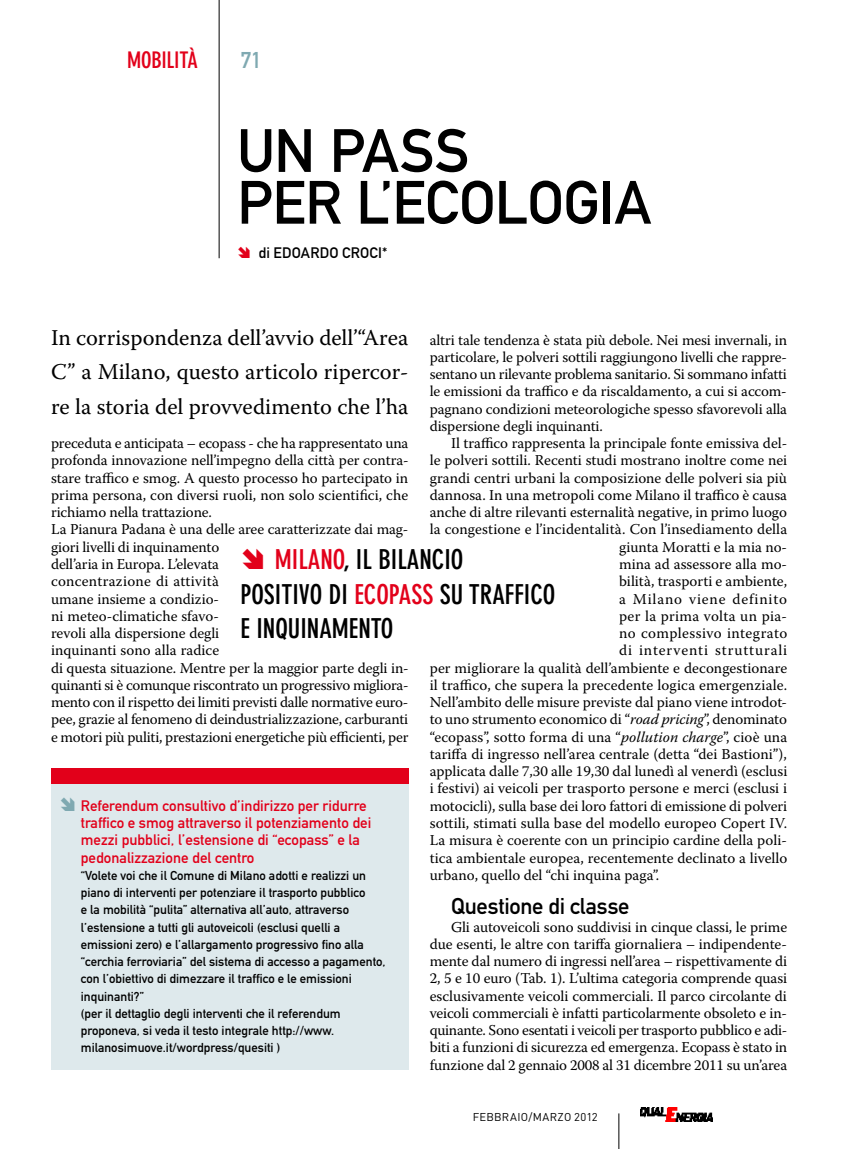
<style>
.page{position:relative;width:851px;height:1149px;background:#fff}
.page>*{position:absolute;margin:0;border:0;box-sizing:border-box;transform-origin:0 0}
.t1{font:60px/51.8px "DIN Mittelschrift";letter-spacing:-.01em;color:#000}
.t2{font:700 condensed 27px/34.5px "DIN Neuzeit Grotesk";color:#000}
.t3{font:22.5px/34.5px "Warnock Pro";color:#000;text-align:justify}
.t4{font:22.5px "DIN Mittelschrift";color:#000}
.t5{font:700 condensed 22.5px "DIN Neuzeit Grotesk";letter-spacing:-.01em;color:#e2001a}
.t6{font:22.5px "DIN Mittelschrift";color:#7fa9b1}
.t7{font:15px/17.2px "Warnock Pro";color:#000;text-align:justify}
.t8{font:15px/17.2px "DIN Mittelschrift";color:#e2001a}
.t9{font:15px "Warnock Pro";letter-spacing:.06em;color:#000}
.t10{font:15px "Warnock Pro";letter-spacing:.03em;color:#000}
.t11{font:15px "Warnock Pro";letter-spacing:.02em;color:#000}
.t12{font:15px "Warnock Pro";letter-spacing:.055em;color:#000}
.t13{font:15px "DIN Mittelschrift";letter-spacing:.01em;color:#000}
.t14{font:12.75px/17.2px "DIN Mittelschrift";color:#000}
.t15{font:11.25px "DIN";letter-spacing:.025em;color:#000}
.s1{color:#e2001a}
.s2{font-style:italic}
.s3{color:#7fa9b1}
</style>
<div class="page">
<hr style="left:618px;top:1112px;width:1px;height:36px;background:#000">
<img style="left:640px;top:1107px;width:72px;height:14px">
<hr style="left:219px;top:0;width:1px;height:258px;background:#000">
<div style="left:51px;top:783px;width:357px;height:286px;background:#dee9ec"></div>
<div style="left:51px;top:767px;width:357px;height:16px;background:#e2001a"></div>
<h3 class="t5" style="left:127px;top:47px;width:72px">MOBILITÀ</h3>
<h3 class="t6" style="left:240px;top:47px;width:23px">71</h3>
<h1 class="t1" style="left:237px;top:125px;width:415px">un pass<br>per l’ecologia</h1>
<p class="t13" style="left:237px;top:244px;width:152px"><span class="s1">➔</span> di edoardo croci*</p>
<h3 class="t3" style="left:51px;top:319px;width:359px">In corrispondenza dell’avvio dell’“Area C” a Milano, questo articolo ripercor&shy;re la storia del provvedimento che l’ha</h3>
<p class="t7" style="left:429px;top:330px;width:359px">altri tale tendenza è stata più debole. Nei mesi invernali, in particolare, le polveri sottili raggiungono livelli che rappre&shy;sentano un rilevante problema sanitario. Si sommano infatti le emissioni da traffico e da riscaldamento, a cui si accom&shy;pagnano condizioni meteorologiche spesso sfavorevoli alla dispersione degli inquinanti.</p>
<p class="t7" style="left:451px;top:434px;width:337px">Il traffico rappresenta la principale fonte emissiva del-</p>
<p class="t7" style="left:429px;top:451px;width:359px">le polveri sottili. Recenti studi mostrano inoltre come nei</p>
<p class="t7" style="left:429px;top:468px;width:359px">grandi centri urbani la composizione delle polveri sia più</p>
<p class="t7" style="left:429px;top:486px;width:359px">dannosa. In una metropoli come Milano il traffico è causa</p>
<p class="t7" style="left:429px;top:503px;width:358px">anche di altre rilevanti esternalità negative, in primo luogo</p>
<p class="t7" style="left:429px;top:520px;width:359px">la congestione e l’incidentalità. Con l’insediamento della</p>
<p class="t7" style="left:619px;top:537px;width:169px">giunta Moratti e la mia no-</p>
<p class="t7" style="left:619px;top:555px;width:169px">mina ad assessore alla mo-</p>
<p class="t7" style="left:619px;top:572px;width:169px">bilità, trasporti e ambiente,</p>
<p class="t12" style="left:619px;top:589px;width:169px">a Milano viene definito</p>
<p class="t11" style="left:619px;top:606px;width:169px">per la prima volta un pia-</p>
<p class="t10" style="left:619px;top:624px;width:170px">no complessivo integrato</p>
<p class="t9" style="left:619px;top:641px;width:169px">di interventi strutturali</p>
<p class="t7" style="left:429px;top:658px;width:359px">per migliorare la qualità dell’ambiente e decongestionare</p>
<p class="t7" style="left:429px;top:675px;width:359px">il traffico, che supera la precedente logica emergenziale.</p>
<p class="t7" style="left:429px;top:693px;width:359px">Nell’ambito delle misure previste dal piano viene introdot-</p>
<p class="t7" style="left:429px;top:710px;width:358px">to uno strumento economico di “<span class="s2">road pricing</span>”, denominato</p>
<p class="t7" style="left:429px;top:727px;width:359px">“ecopass”, sotto forma di una “<span class="s2">pollution charge</span>”, cioè una</p>
<p class="t7" style="left:429px;top:744px;width:358px">tariffa di ingresso nell’area centrale (detta “dei Bastioni”),</p>
<p class="t7" style="left:429px;top:762px;width:359px">applicata dalle 7,30 alle 19,30 dal lunedì al venerdì (esclusi</p>
<p class="t7" style="left:429px;top:779px;width:359px">i festivi) ai veicoli per trasporto persone e merci (esclusi i</p>
<p class="t7" style="left:429px;top:796px;width:359px">motocicli), sulla base dei loro fattori di emissione di polveri</p>
<p class="t7" style="left:429px;top:813px;width:359px">sottili, stimati sulla base del modello europeo Copert IV.</p>
<p class="t7" style="left:429px;top:831px;width:359px">La misura è coerente con un principio cardine della poli-</p>
<p class="t7" style="left:429px;top:848px;width:359px">tica ambientale europea, recentemente declinato a livello</p>
<p class="t7" style="left:429px;top:865px;width:231px">urbano, quello del “chi inquina paga”.</p>
<h3 class="t4" style="left:451px;top:892px;width:180px">Questione di classe</h3>
<p class="t7" style="left:429px;top:917px;width:359px;text-indent:21px">Gli autoveicoli sono suddivisi in cinque classi, le prime due esenti, le altre con tariffa giornaliera – indipendente&shy;mente dal numero di ingressi nell’area – rispettivamente di 2, 5 e 10 euro (Tab. 1). L’ultima categoria comprende quasi esclusivamente veicoli commerciali. Il parco circolante di veicoli commerciali è infatti particolarmente obsoleto e in&shy;quinante. Sono esentati i veicoli per trasporto pubblico e adi&shy;biti a funzioni di sicurezza ed emergenza. Ecopass è stato in funzione dal 2 gennaio 2008 al 31 dicembre 2011 su un’area</p>
<p class="t7" style="left:51px;top:434px;width:359px;text-align:left">preceduta e anticipata – ecopass - che ha rappresentato una profonda innovazione nell’impegno della città per contra&shy;stare traffico e smog. A questo processo ho partecipato in prima persona, con diversi ruoli, non solo scientifici, che richiamo nella trattazione.<br>La Pianura Padana è una delle aree caratterizzate dai mag&shy;giori livelli di inquinamento<br>dell’aria in Europa. L’elevata<br>concentrazione di attività<br>umane insieme a condizio-<br>ni meteo-climatiche sfavo-<br>revoli alla dispersione degli<br>inquinanti sono alla radice<br>di questa situazione. Mentre per la maggior parte degli in&shy;quinanti si è comunque riscontrato un progressivo migliora&shy;mento con il rispetto dei limiti previsti dalle normative euro&shy;pee, grazie al fenomeno di deindustrializzazione, carburanti e motori più puliti, prestazioni energetiche più efficienti, per</p>
<h2 class="t2" style="left:240px;top:542px;width:314px"><span class="s1">➔ MILANO</span>, IL BILANCIO<br>POSITIVO DI <span class="s1">ECOPASS</span> SU TRAFFICO<br>E INQUINAMENTO</h2>
<p class="t8" style="left:81px;top:796px;width:292px;text-indent:-21px"><span class="s3">➔</span> Referendum consultivo d’indirizzo per ridurre traffico e smog attraverso il potenziamento dei mezzi pubblici, l’estensione di “ecopass” e la pedonalizzazione del centro</p>
<p class="t14" style="left:81px;top:866px;width:306px">“Volete voi che il Comune di Milano adotti e realizzi un piano di interventi per potenziare il trasporto pubblico<br>e la mobilità “pulita” alternativa all’auto, attraverso l’estensione a tutti gli autoveicoli (esclusi quelli a emissioni zero) e l’allargamento progressivo fino alla “cerchia ferroviaria” del sistema di accesso a pagamento, con l’obiettivo di dimezzare il traffico e le emissioni inquinanti?”<br>(per il dettaglio degli interventi che il referendum proponeva, si veda il testo integrale http://www. milanosimuove.it/wordpress/quesiti )</p>
<p class="t15" style="left:472px;top:1109px;width:126px">FEBBRAIO/MARZO 2012</p>
</div>
